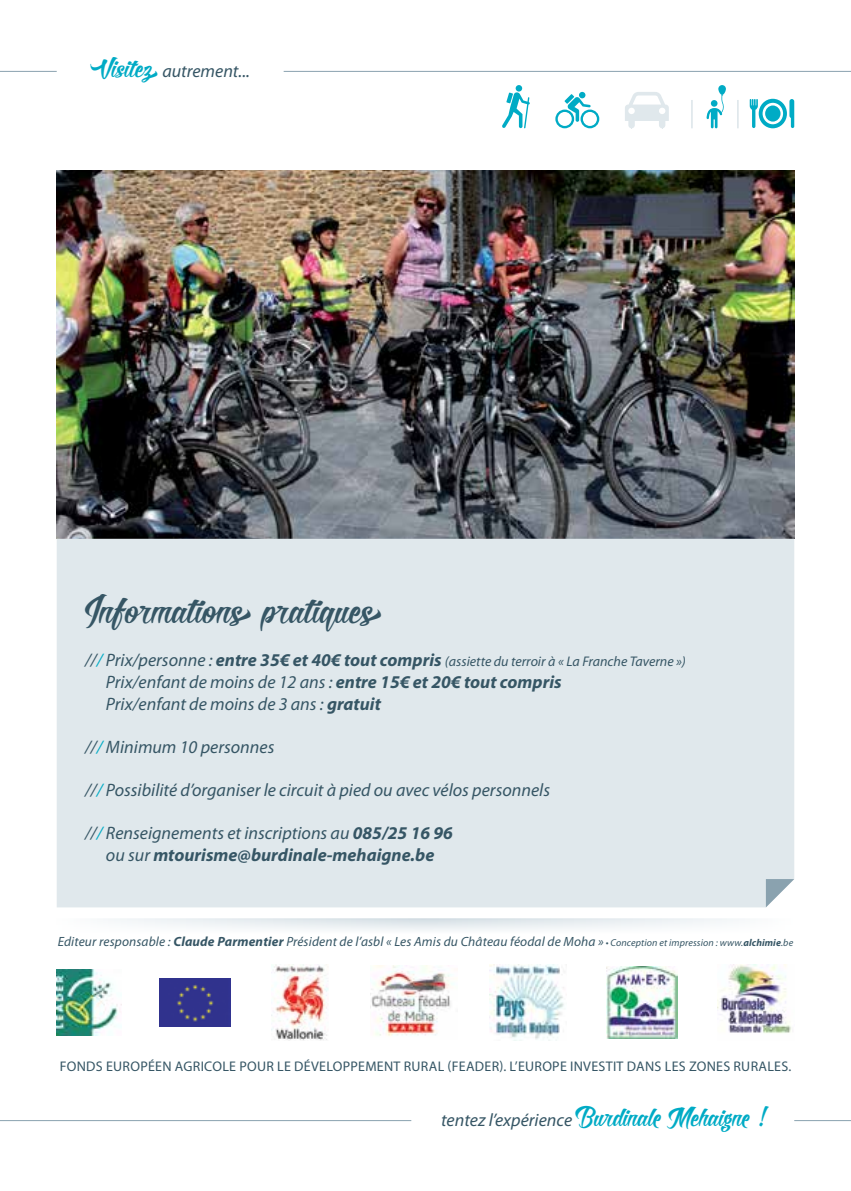
<style>
.page{position:relative;width:851px;height:1191px;background:#fff}
.page>*{position:absolute;margin:0;border:0;box-sizing:border-box;transform-origin:0 0}
.t1{font:40px "Roverd";color:#365665}
.t2{font:italic 18px/21.6px "Myriad Pro";color:#365665}
.t3{font:italic 700 18px/21.6px "Myriad Pro";color:#365665;text-align:center}
.t4{font:14px "Myriad Pro";letter-spacing:.02em;color:#365665}
.t5{font:italic 14px "Myriad Pro";color:#365665}
.t6{font:italic 13.4px "Myriad Pro";letter-spacing:.01em;color:#365665}
.s1{font-family:"Roverd";font-style:normal;font-size:28px;color:#00abc5}
.s2{font-size:18px}
.s3{font-size:18px;color:#00abc5}
.s4{font-weight:700;font-size:18px}
.s5{font-weight:700}
.s6{color:#00abc5}
.s7{font-weight:400}
.s8{font-weight:400;color:#00abc5}
.s9{font-size:10px}
.s10{font-weight:700;font-size:10px}
</style>
<div class="page">
<img style="left:57px;top:170px;width:737px;height:369px">
<hr style="left:283px;top:71px;width:567px;height:1px;background:#8aa2af">
<hr style="left:0;top:71px;width:57px;height:1px;background:#8aa2af">
<hr style="left:794px;top:1120px;width:56px;height:1px;background:#8aa2af">
<hr style="left:0;top:1120px;width:411px;height:1px;background:#8aa2af">
<div style="left:57px;top:539px;width:737px;height:368px;background:#e0e8ec"></div>
<svg style="left:765px;top:879px;width:29px;height:28px"></svg>
<svg style="left:555px;top:92px;width:44px;height:36px"></svg>
<div style="left:515px;top:85px;width:7px;height:7px;background:#00abc5;border-radius:50%"></div>
<svg style="left:502px;top:92px;width:28px;height:36px"></svg>
<svg style="left:749px;top:99px;width:45px;height:29px"></svg>
<svg style="left:706px;top:85px;width:19px;height:43px"></svg>
<svg style="left:691px;top:100px;width:1px;height:28px"></svg>
<hr style="left:736px;top:100px;width:2px;height:28px;background:#e0e8ec">
<svg style="left:625px;top:92px;width:43px;height:36px"></svg>
<img style="left:57px;top:969px;width:65px;height:66px">
<img style="left:159px;top:978px;width:71px;height:48px">
<img style="left:272px;top:964px;width:56px;height:76px">
<img style="left:371px;top:965px;width:83px;height:71px">
<img style="left:489px;top:964px;width:75px;height:76px">
<img style="left:717px;top:964px;width:74px;height:69px">
<img style="left:606px;top:966px;width:71px;height:72px">
<p class="t2" style="left:90px;top:59px;width:161px"><span class="s1">Visitez</span> autrement...</p>
<h1 class="t1" style="left:85px;top:586px;width:287px">Informations pratiques</h1>
<p class="t5" style="left:85px;top:653px;width:602px"><span class="s2">//</span><span class="s3">/</span> <span class="s2">Prix/personne :</span> <span class="s4">entre 35€ et 40€ tout compris</span> (assiette du terroir à « La Franche Taverne »)</p>
<p class="t2" style="left:106px;top:671px;width:457px">Prix/enfant de moins de 12 ans : <span class="s5">entre 15€ et 20€ tout compris<br></span>Prix/enfant de moins de 3 ans : <span class="s5">gratuit</span></p>
<p class="t2" style="left:85px;top:736px;width:191px">//<span class="s6">/</span> Minimum 10 personnes</p>
<p class="t2" style="left:85px;top:779px;width:466px">//<span class="s6">/</span> Possibilité d’organiser le circuit à pied ou avec vélos personnels</p>
<p class="t3" style="left:85px;top:822px;width:369px"><span class="s7">//</span><span class="s8">/</span> <span class="s7">Renseignements et inscriptions au</span> 085/25 16 96 <span class="s7">ou sur</span> mtourisme@burdinale-mehaigne.be</p>
<p class="t6" style="left:58px;top:933px;width:736px">Editeur responsable : <span class="s5">Claude Parmentier</span> Président de l’asbl « Les Amis du Château féodal de Moha » <span class="s9">• Conception et impression : www.</span><span class="s10">alchimie</span><span class="s9">.be</span></p>
<p class="t4" style="left:60px;top:1057px;width:733px">FONDS EUROPÉEN AGRICOLE POUR LE DÉVELOPPEMENT RURAL (FEADER). L’EUROPE INVESTIT DANS LES ZONES RURALES.</p>
<p class="t2" style="left:441px;top:1108px;width:325px">tentez l’expérience <span class="s1">Burdinale Mehaigne !</span></p>
</div>
